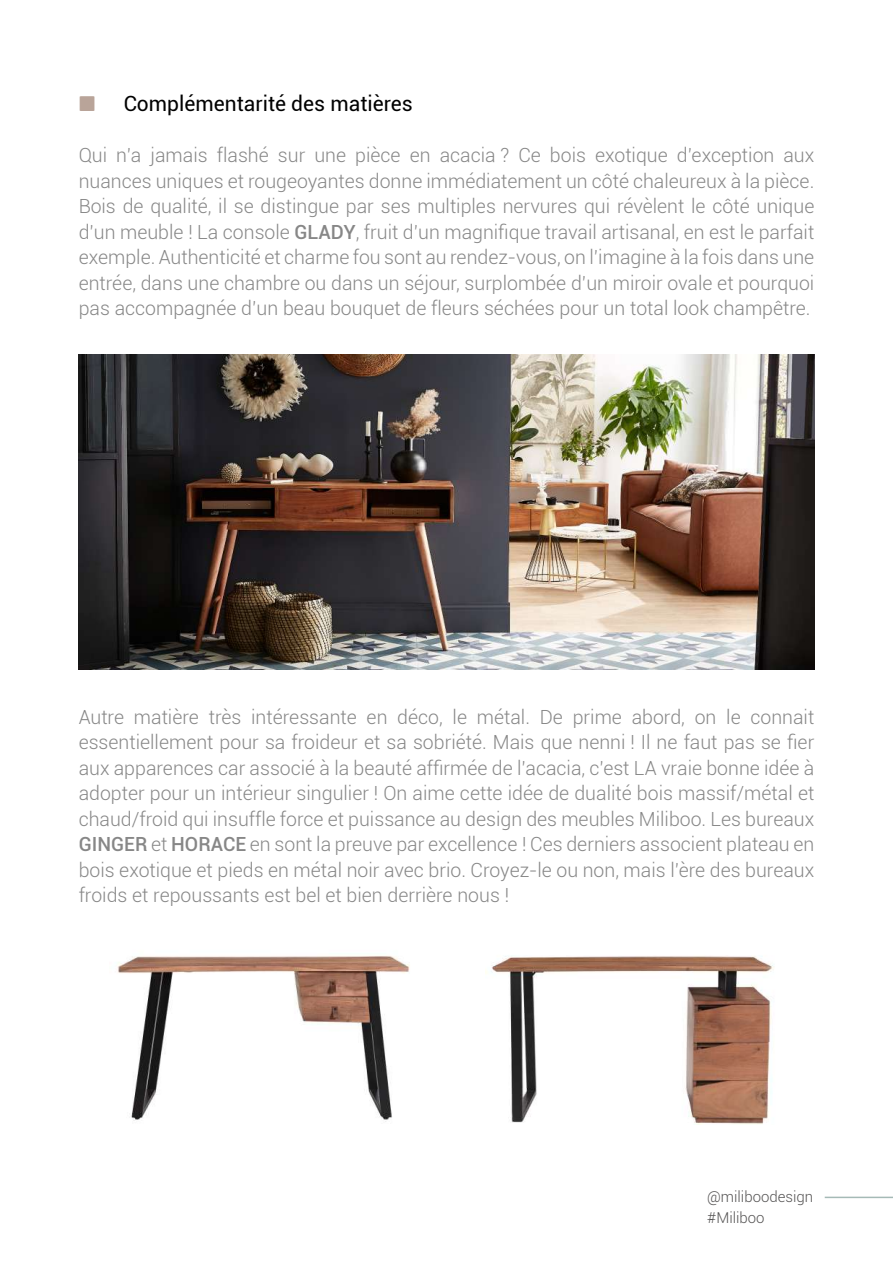
<style>
.page{position:relative;width:893px;height:1263px;background:#fff}
.page>*{position:absolute;margin:0;border:0;box-sizing:border-box;transform-origin:0 0}
.t1{font:21px "Roboto";color:#000}
.t2{font:21px "Guifxv 2 Transports";color:#b9a499}
.t3{font:300 19.5px/25.5px "Roboto";color:#878787;text-align:justify}
.t4{font:300 15px/21px "Roboto";color:#555454}
.s1{font-weight:500}
</style>
<div class="page">
<hr style="left:825px;top:1196px;width:68px;height:2px;background:#a5bab6">
<img style="left:117px;top:955px;width:293px;height:167px">
<img style="left:485px;top:956px;width:289px;height:168px">
<img style="left:79px;top:354px;width:735px;height:316px">
<p class="t2" style="left:79px;top:95px;width:18px">3</p>
<p class="t1" style="left:124px;top:89px;width:291px">Complémentarité des matières</p>
<p class="t3" style="left:79px;top:142px;width:737px">Qui n’a jamais flashé sur une pièce en acacia ? Ce bois exotique d’exception aux nuances uniques et rougeoyantes donne immédiatement un côté chaleureux à la pièce.<br>Bois de qualité, il se distingue par ses multiples nervures qui révèlent le côté unique d’un meuble ! La console <span class="s1">GLADY</span>, fruit d’un magnifique travail artisanal, en est le parfait exemple. Authenticité et charme fou sont au rendez-vous, on l’imagine à la fois dans une entrée, dans une chambre ou dans un séjour, surplombée d’un miroir ovale et pourquoi pas accompagnée d’un beau bouquet de fleurs séchées pour un total look champêtre.</p>
<p class="t3" style="left:79px;top:703px;width:737px">Autre matière très intéressante en déco, le métal. De prime abord, on le connait essentiellement pour sa froideur et sa sobriété. Mais que nenni ! Il ne faut pas se fier aux apparences car associé à la beauté affirmée de l’acacia, c’est LA vraie bonne idée à adopter pour un intérieur singulier ! On aime cette idée de dualité bois massif/métal et chaud/froid qui insuffle force et puissance au design des meubles Miliboo. Les bureaux <span class="s1">GINGER</span> et <span class="s1">HORACE</span> en sont la preuve par excellence ! Ces derniers associent plateau en bois exotique et pieds en métal noir avec brio. Croyez-le ou non, mais l’ère des bureaux froids et repoussants est bel et bien derrière nous !</p>
<p class="t4" style="left:707px;top:1185px;width:108px">@miliboodesign #Miliboo</p>
</div>
